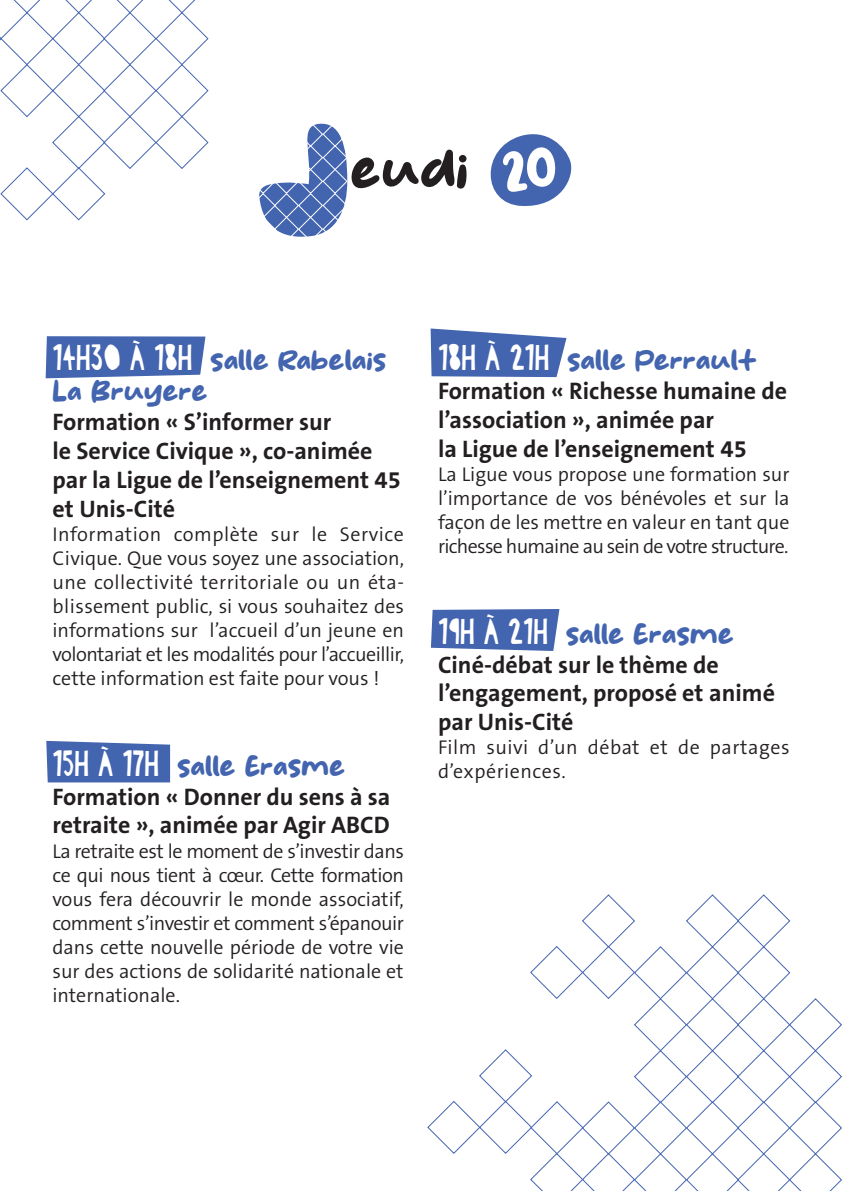
<style>
.page{position:relative;width:842px;height:1191px;background:#fff}
.page>*{position:absolute;margin:0;border:0;box-sizing:border-box;transform-origin:0 0}
.t1{font:50px "Bongkar";color:#231f20}
.t2{font:26px/31.2px "Bongkar";color:#4364af}
.t3{font:700 24px/28.8px "The Sans B7";color:#231f20}
.t4{font:300 20px/24px "The Sans B4";color:#231f20;text-align:justify}
.t5{font:300 20px/24px "The Sans B4";letter-spacing:.025em;color:#231f20}
.s1{font-family:"Paper";font-size:36px;color:#fff}
</style>
<div class="page">
<svg style="left:46px;top:336px;width:159px;height:42px;background:#4e6db3"></svg>
<div style="left:46px;top:741px;width:124px;height:41px;background:#4364af"></div>
<svg style="left:431px;top:328px;width:135px;height:49px;background:#5d79ba"></svg>
<svg style="left:431px;top:609px;width:128px;height:42px;background:#506fb4"></svg>
<svg style="left:259px;top:123px;width:89px;height:114px"></svg>
<svg style="left:0;top:0;width:209px;height:221px"></svg>
<svg style="left:427px;top:894px;width:415px;height:297px"></svg>
<svg style="left:490px;top:134px;width:82px;height:72px"></svg>
<p class="t1" style="left:350px;top:143px;width:120px">eudi</p>
<p class="t2" style="left:52px;top:346px;width:335px"><span class="s1">14H30 À 18H</span> salle Rabelais<br>La Bruyere</p>
<p class="t3" style="left:52px;top:408px;width:280px">Formation « S’informer sur</p>
<p class="t3" style="left:52px;top:437px;width:322px">le Service Civique », co-animée</p>
<p class="t3" style="left:52px;top:466px;width:350px">par la Ligue de l’enseignement 45 et Unis-Cité</p>
<p class="t4" style="left:52px;top:522px;width:353px">Information complète sur le Service Civique. Que vous soyez une association, une collectivité territoriale ou un éta&shy;blissement public, si vous souhaitez des informations sur l’accueil d’un jeune en volontariat et les modalités pour l’accueillir, cette information est faite pour vous !</p>
<p class="t2" style="left:52px;top:752px;width:294px"><span class="s1">15H À 17H</span> salle Erasme</p>
<p class="t3" style="left:52px;top:783px;width:340px">Formation « Donner du sens à sa retraite », animée par Agir ABCD</p>
<p class="t4" style="left:52px;top:839px;width:353px">La retraite est le moment de s’investir dans ce qui nous tient à cœur. Cette formation vous fera découvrir le monde associatif, comment s’investir et comment s’épanouir dans cette nouvelle période de votre vie sur des actions de solidarité nationale et internationale.</p>
<p class="t2" style="left:438px;top:346px;width:321px"><span class="s1">18H À 21H</span> salle Perrault</p>
<p class="t3" style="left:438px;top:377px;width:351px">Formation « Richesse humaine de l’association », animée par</p>
<p class="t3" style="left:438px;top:435px;width:310px">la Ligue de l’enseignement 45</p>
<p class="t4" style="left:438px;top:462px;width:353px">La Ligue vous propose une formation sur l’importance de vos bénévoles et sur la façon de les mettre en valeur en tant que richesse humaine au sein de votre structure.</p>
<p class="t2" style="left:438px;top:620px;width:297px"><span class="s1">19H À 21H</span> salle Erasme</p>
<p class="t3" style="left:438px;top:651px;width:282px">Ciné-débat sur le thème de</p>
<p class="t3" style="left:438px;top:679px;width:338px">l’engagement, proposé et animé par Unis-Cité</p>
<p class="t5" style="left:438px;top:736px;width:353px">Film suivi d’un débat et de partages d’expériences.</p>
</div>
